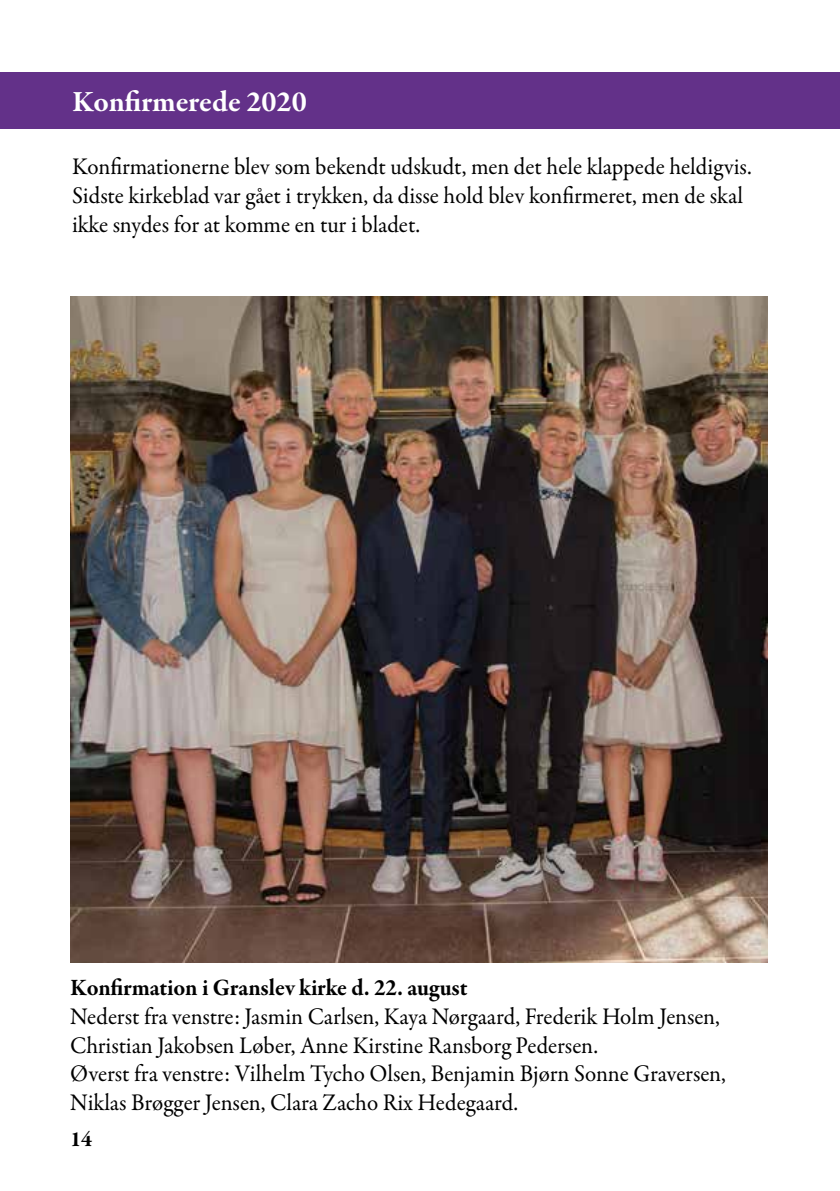
<style>
.page{position:relative;width:840px;height:1191px;background:#fff}
.page>*{position:absolute;margin:0;border:0;box-sizing:border-box;transform-origin:0 0}
.t1{font:700 30px "Garamond Premr Pro";color:#fff}
.t2{font:24px/28.8px "Garamond Premr Pro";color:#000;scale:.96 1}
.t3{font:700 24px "Garamond Premr Pro";letter-spacing:-.005em;color:#000;scale:.96 1}
.t4{font:700 22px "Garamond Premr Pro";color:#000}
</style>
<div class="page">
<hr style="left:839px;top:72px;width:1px;height:57px;background:#633189">
<div style="left:0;top:72px;width:839px;height:57px;background:#633189"></div>
<img style="left:70px;top:296px;width:697px;height:666px">
<p class="t1" style="left:72px;top:83px;width:236px">Konfirmerede 2020</p>
<p class="t2" style="left:72px;top:153px;width:709px">Konfirmationerne blev som bekendt udskudt, men det hele klappede heldigvis.<br>Sidste kirkeblad var gået i trykken, da disse hold blev konfirmeret, men de skal ikke snydes for at komme en tur i bladet.</p>
<p class="t3" style="left:70px;top:972px;width:415px">Konfirmation i Granslev kirke d. 22. august</p>
<p class="t2" style="left:70px;top:1002px;width:684px">Nederst fra venstre: Jasmin Carlsen, Kaya Nørgaard, Frederik Holm Jensen, Christian Jakobsen Løber, Anne Kirstine Ransborg Pedersen.<br>Øverst fra venstre: Vilhelm Tycho Olsen, Benjamin Bjørn Sonne Graversen, Niklas Brøgger Jensen, Clara Zacho Rix Hedegaard.</p>
<p class="t4" style="left:70px;top:1125px;width:24px">14</p>
</div>
